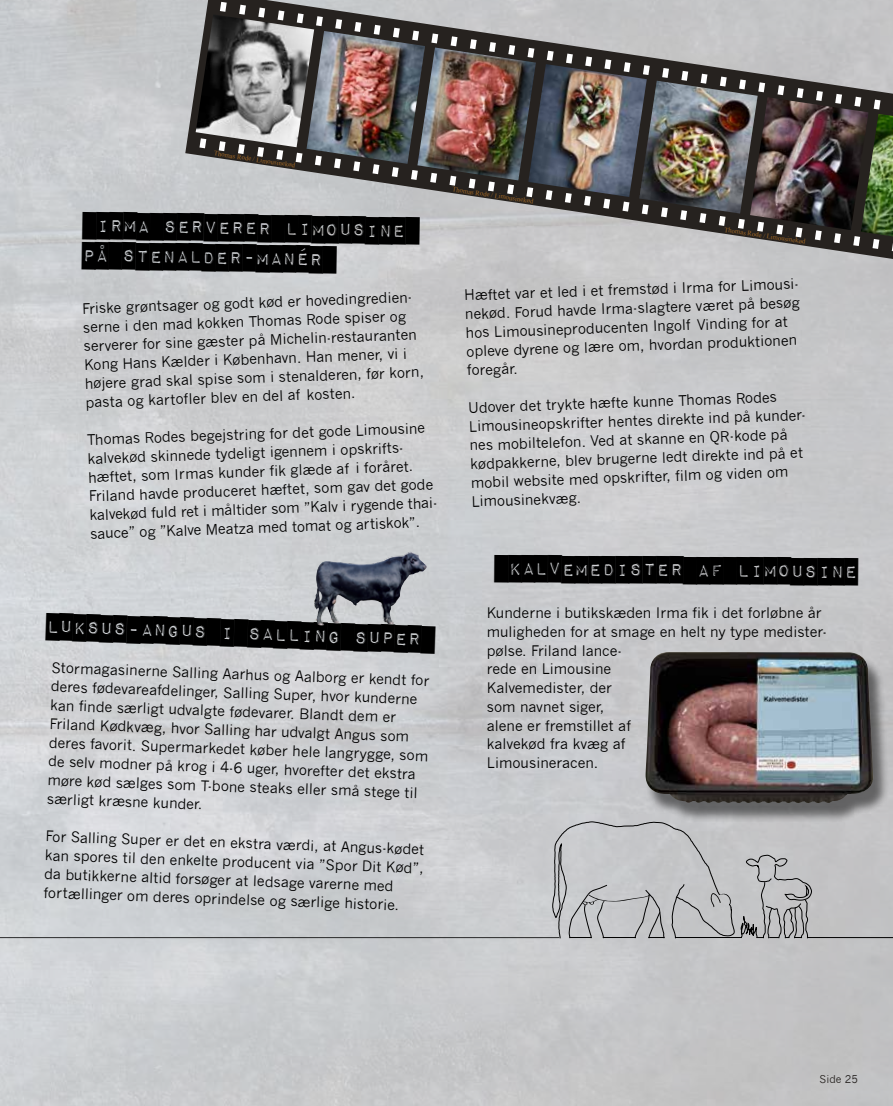
<style>
.page{position:relative;width:893px;height:1106px;background:#fff}
.page>*{position:absolute;margin:0;border:0;box-sizing:border-box;transform-origin:0 0}
.t1{font:22.5px/30px "Impact Label";color:#000}
.t2{font:14.25px/18.8px "News Gothic";color:#000}
.t3{font:10.5px "News Gothic";color:#26221f}
.t4{font:6.75px "Times New Roman";color:#a16826}
</style>
<div class="page">
<img style="left:0;top:0;width:893px;height:1106px">
<svg style="left:0;top:937px;width:559px;height:169px"></svg>
<hr style="left:807px;top:937px;width:86px;height:1px;background:#000">
<svg style="left:552px;top:821px;width:260px;height:123px"></svg>
<svg style="left:185px;top:0;width:708px;height:129px"></svg>
<svg style="left:185px;top:129px;width:708px;height:130px"></svg>
<img style="left:196px;top:14px;width:118px;height:133px">
<img style="left:306px;top:31px;width:119px;height:133px">
<img style="left:417px;top:48px;width:119px;height:132px">
<img style="left:528px;top:64px;width:119px;height:133px">
<img style="left:639px;top:81px;width:119px;height:132px">
<img style="left:750px;top:97px;width:118px;height:133px">
<img style="left:861px;top:114px;width:32px;height:122px">
<div style="left:646px;top:656px;width:243px;height:167px;background:#000;opacity:.5"></div>
<img style="left:645px;top:651px;width:228px;height:153px">
<img style="left:314px;top:551px;width:95px;height:74px">
<p class="t4" style="left:215px;top:149px;width:83px;rotate:8deg">Thomas Rode / Limousinekød</p>
<h1 class="t1" style="left:83px;top:210px;width:324px;text-indent:14px;rotate:1deg">irma serverer Limousine på stenalder-manér</h1>
<p class="t2" style="left:82px;top:299px;width:341px;rotate:-2deg">Friske grøntsager og godt kød er hovedingredien&shy;serne i den mad kokken Thomas Rode spiser og serverer for sine gæster på Michelin-restauranten Kong Hans Kælder i København. Han mener, vi i højere grad skal spise som i stenalderen, før korn, pasta og kartofler blev en del af kosten.</p>
<p class="t2" style="left:87px;top:430px;width:352px;rotate:-2deg">Thomas Rodes begejstring for det gode Limousine kalvekød skinnede tydeligt igennem i opskrifts&shy;hæftet, som Irmas kunder fik glæde af i foråret.<br>Friland havde produceret hæftet, som gav det gode kalvekød fuld ret i måltider som ”Kalv i rygende thai&shy;sauce” og ”Kalve Meatza med tomat og artiskok”.</p>
<p class="t4" style="left:453px;top:185px;width:83px;rotate:8deg">Thomas Rode / Limousinekød</p>
<p class="t4" style="left:725px;top:225px;width:83px;rotate:8deg">Thomas Rode / Limousinekød</p>
<p class="t2" style="left:464px;top:286px;width:339px;rotate:-2deg">Hæftet var et led i et fremstød i Irma for Limousi&shy;nekød. Forud havde Irma-slagtere været på besøg hos Limousineproducenten Ingolf Vinding for at opleve dyrene og lære om, hvordan produktionen foregår.</p>
<p class="t2" style="left:468px;top:398px;width:341px;rotate:-2deg">Udover det trykte hæfte kunne Thomas Rodes Limousineopskrifter hentes direkte ind på kunder&shy;nes mobiltelefon. Ved at skanne en QR-kode på kødpakkerne, blev brugerne ledt direkte ind på et mobil website med opskrifter, film og viden om Limousinekvæg.</p>
<h1 class="t1" style="left:509px;top:552px;width:351px;rotate:1deg">kalvemedister af limousine</h1>
<h1 class="t1" style="left:47px;top:611px;width:376px;rotate:2deg">Luksus-Angus i Salling Super</h1>
<p class="t2" style="left:487px;top:603px;width:342px">Kunderne i butikskæden Irma fik i det forløbne år muligheden for at smage en helt ny type medister&shy;pølse. Friland lance-<br>rede en Limousine<br>Kalvemedister, der<br>som navnet siger,<br>alene er fremstillet af<br>kalvekød fra kvæg af<br>Limousineracen.</p>
<p class="t2" style="left:52px;top:658px;width:381px;rotate:2deg">Stormagasinerne Salling Aarhus og Aalborg er kendt for deres fødevareafdelinger, Salling Super, hvor kunderne kan finde særligt udvalgte fødevarer. Blandt dem er Friland Kødkvæg, hvor Salling har udvalgt Angus som deres favorit. Supermarkedet køber hele langrygge, som de selv modner på krog i 4-6 uger, hvorefter det ekstra møre kød sælges som T-bone steaks eller små stege til særligt kræsne kunder.</p>
<p class="t2" style="left:46px;top:827px;width:380px;rotate:2deg">For Salling Super er det en ekstra værdi, at Angus-kødet kan spores til den enkelte producent via ”Spor Dit Kød”, da butikkerne altid forsøger at ledsage varerne med fortællinger om deres oprindelse og særlige historie.</p>
<p class="t3" style="left:820px;top:1072px;width:40px">Side 25</p>
</div>
